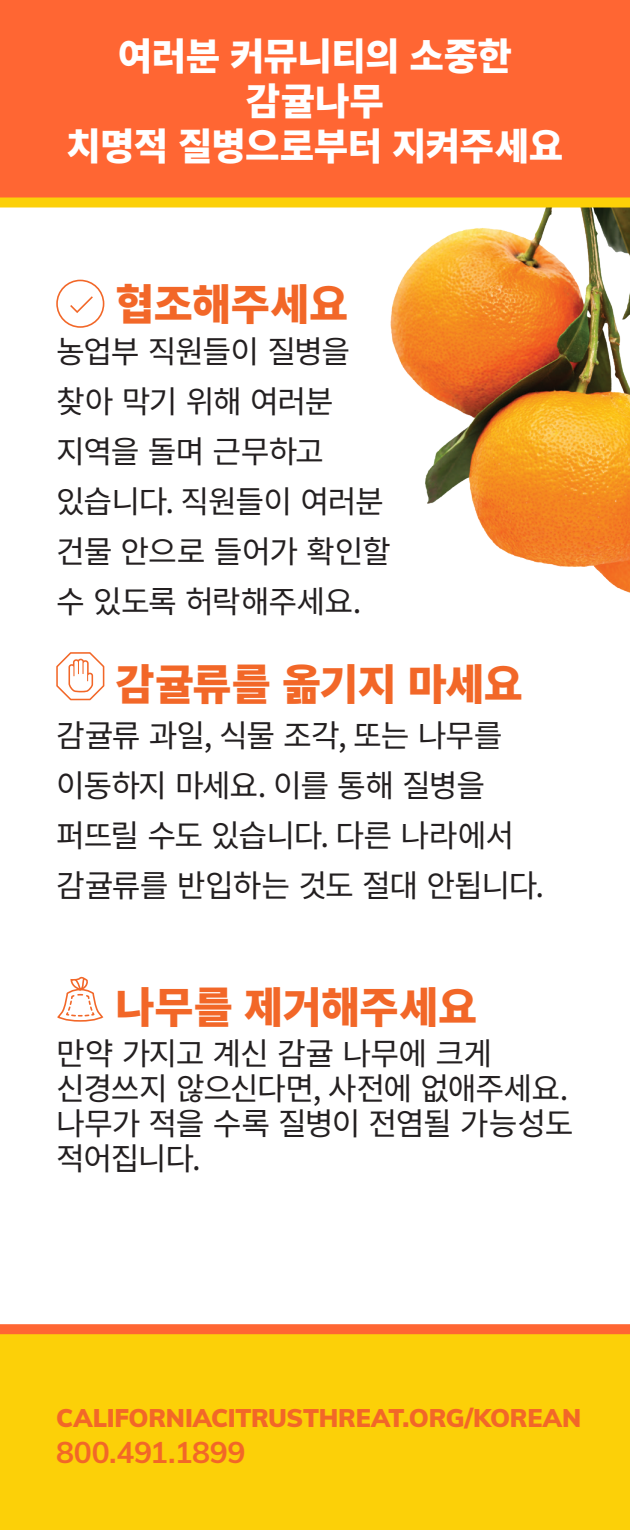
<style>
.page{position:relative;width:630px;height:1530px;background:#fff}
.page>*{position:absolute;margin:0;border:0;box-sizing:border-box;transform-origin:0 0}
.subhead_small{font:800 42.5px "Source Han Sans KR";letter-spacing:-.01em;color:#f26728}
.body{font:800 37.5px/45px "Source Han Sans KR";letter-spacing:-.015em;color:#fff;text-align:center}
.subhead_small-2{font:31.25px/50px "Source Han Sans KR";letter-spacing:-.04em;color:#231f20}
.body_13{font:31.25px/50px "Source Han Sans KR";letter-spacing:-.04em;color:#231f20}
.phone_number{font:700 30px "Muli";letter-spacing:-.015em;color:#f26728}
.ftr_url{font:900 25px "Muli";letter-spacing:-.015em;color:#f26728}
</style>
<div class="page">
<svg style="left:56px;top:280px;width:48px;height:48px"></svg>
<svg style="left:56px;top:652px;width:48px;height:48px"></svg>
<svg style="left:57px;top:976px;width:47px;height:46px"></svg>
<img style="left:390px;top:208px;width:240px;height:385px">
<div style="left:0;top:0;width:630px;height:201px;background:#f63"></div>
<div style="left:0;top:198px;width:630px;height:10px;background:#fcd008"></div>
<div style="left:0;top:1329px;width:630px;height:201px;background:#fcd008"></div>
<div style="left:0;top:1324px;width:630px;height:10px;background:#f63"></div>
<p class="body" style="left:118px;top:35px;width:396px">여러분 커뮤니티의 소중한 감귤나무</p>
<p class="body" style="left:67px;top:125px;width:498px">치명적 질병으로부터 지켜주세요</p>
<p class="subhead_small" style="left:115px;top:281px;width:234px">협조해주세요</p>
<p class="subhead_small-2" style="left:56px;top:327px;width:336px">농업부 직원들이 질병을 찾아 막기 위해 여러분 지역을 돌며 근무하고 있습니다. 직원들이 여러분 건물 안으로 들어가 확인할 수 있도록 허락해주세요.</p>
<p class="subhead_small" style="left:115px;top:661px;width:409px">감귤류를 옮기지 마세요</p>
<p class="body_13" style="left:56px;top:711px;width:490px">감귤류 과일, 식물 조각, 또는 나무를 이동하지 마세요. 이를 통해 질병을 퍼뜨릴 수도 있습니다. 다른 나라에서 감귤류를 반입하는 것도 절대 안됩니다.</p>
<p class="subhead_small" style="left:115px;top:983px;width:363px">나무를 제거해주세요</p>
<p class="subhead_small-2" style="left:56px;top:1037px;width:519px;line-height:35px">만약 가지고 계신 감귤 나무에 크게 신경쓰지 않으신다면, 사전에 없애주세요. 나무가 적을 수록 질병이 전염될 가능성도 적어집니다.</p>
<p class="ftr_url" style="left:56px;top:1400px;width:527px">CALIFORNIACITRUSTHREAT.ORG/KOREAN</p>
<p class="phone_number" style="left:56px;top:1431px;width:191px">800.491.1899</p>
</div>
